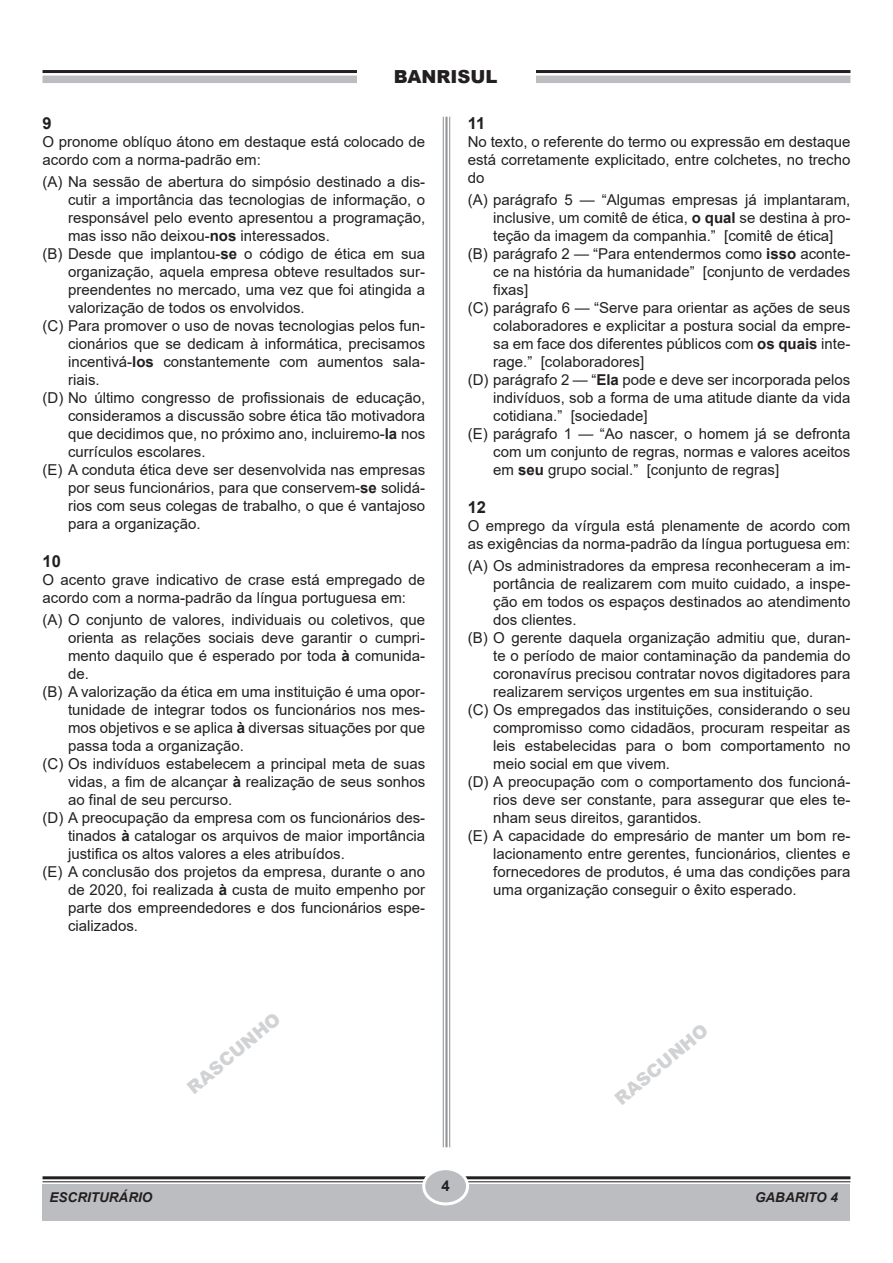
<style>
.page{position:relative;width:893px;height:1263px;background:#fff}
.page>*{position:absolute;margin:0;border:0;box-sizing:border-box;transform-origin:0 0}
.RASCUNHO_PEQUENO{font:900 18px "Arial";color:#d1d2d4}
.t1{font:900 18px "Arial";color:#231f20}
.NÚMERO{font:700 16.5px "Arial";color:#231f20}
.OPÇÕES{font:15px/18px "Arial";color:#231f20;text-align:justify}
.OPÇÃO_A{font:15px/18px "Arial";color:#231f20;text-align:justify}
.TEXTO{font:15px/18px "Arial";color:#231f20}
.t2{font:700 15px "Arial";color:#231f20}
.t3{font:italic 700 13.5px "Arial";color:#231f20}
.s1{font-weight:700}
</style>
<div class="page">
<hr style="left:43px;top:1176px;width:807px;height:3px;background:#231f20">
<hr style="left:43px;top:1181px;width:807px;height:1px;background:#231f20">
<div style="left:43px;top:1184px;width:807px;height:36px;background:#bcbdc0"></div>
<div style="left:424px;top:1169px;width:43px;height:35px;background:#bcbdc0;border-radius:50%"></div>
<div style="left:422px;top:1167px;width:47px;height:38px;border:3px solid #fff;border-radius:50%"></div>
<hr style="left:449px;top:117px;width:1px;height:1030px;background:#939598">
<hr style="left:445px;top:117px;width:3px;height:1030px;background:#939598">
<hr style="left:443px;top:117px;width:1px;height:1030px;background:#939598">
<hr style="left:43px;top:70px;width:807px;height:3px;background:#231f20">
<div style="left:43px;top:76px;width:807px;height:7px;background:#bcbdc0"></div>
<div style="left:357px;top:43px;width:178px;height:60px;background:#fff"></div>
<p class="t1" style="left:394px;top:63px;width:105px">BANRISUL</p>
<p class="NÚMERO" style="left:43px;top:111px;width:11px">9</p>
<p class="TEXTO" style="left:43px;top:132px;width:384px">O pronome oblíquo átono em destaque está colocado de acordo com a norma-padrão em:</p>
<p class="OPÇÕES" style="left:68px;top:173px;width:359px;text-indent:-26px">(A) Na sessão de abertura do simpósio destinado a dis&shy;cutir a importância das tecnologias de informação, o responsável pelo evento apresentou a programação, mas isso não deixou-<span class="s1">nos</span> interessados.</p>
<p class="OPÇÕES" style="left:68px;top:245px;width:359px;text-indent:-26px">(B) Desde que implantou-<span class="s1">se</span> o código de ética em sua organização, aquela empresa obteve resultados sur&shy;preendentes no mercado, uma vez que foi atingida a valorização de todos os envolvidos.</p>
<p class="OPÇÕES" style="left:68px;top:317px;width:359px;text-indent:-26px">(C) Para promover o uso de novas tecnologias pelos fun&shy;cionários que se dedicam à informática, precisamos incentivá-<span class="s1">los</span> constantemente com aumentos sala&shy;riais.</p>
<p class="OPÇÃO_A" style="left:68px;top:389px;width:359px;text-indent:-26px">(D) No último congresso de profissionais de educação, consideramos a discussão sobre ética tão motivadora que decidimos que, no próximo ano, incluiremo-<span class="s1">la</span> nos currículos escolares.</p>
<p class="OPÇÃO_A" style="left:68px;top:461px;width:359px;text-indent:-26px">(E) A conduta ética deve ser desenvolvida nas empresas por seus funcionários, para que conservem-<span class="s1">se</span> solidá&shy;rios com seus colegas de trabalho, o que é vantajoso para a organização.</p>
<p class="NÚMERO" style="left:43px;top:549px;width:20px">10</p>
<p class="TEXTO" style="left:43px;top:570px;width:384px">O acento grave indicativo de crase está empregado de acordo com a norma-padrão da língua portuguesa em:</p>
<p class="OPÇÕES" style="left:68px;top:611px;width:359px;text-indent:-26px">(A) O conjunto de valores, individuais ou coletivos, que orienta as relações sociais deve garantir o cumpri&shy;mento daquilo que é esperado por toda <span class="s1">à</span> comunida&shy;de.</p>
<p class="OPÇÕES" style="left:68px;top:683px;width:359px;text-indent:-26px">(B) A valorização da ética em uma instituição é uma opor&shy;tunidade de integrar todos os funcionários nos mes&shy;mos objetivos e se aplica <span class="s1">à</span> diversas situações por que passa toda a organização.</p>
<p class="OPÇÕES" style="left:68px;top:755px;width:359px;text-indent:-26px">(C) Os indivíduos estabelecem a principal meta de suas vidas, a fim de alcançar <span class="s1">à</span> realização de seus sonhos ao final de seu percurso.</p>
<p class="OPÇÕES" style="left:68px;top:809px;width:359px;text-indent:-26px">(D) A preocupação da empresa com os funcionários des&shy;tinados <span class="s1">à</span> catalogar os arquivos de maior importância justifica os altos valores a eles atribuídos.</p>
<p class="OPÇÃO_A" style="left:68px;top:863px;width:359px;text-indent:-26px">(E) A conclusão dos projetos da empresa, durante o ano de 2020, foi realizada <span class="s1">à</span> custa de muito empenho por parte dos empreendedores e dos funcionários espe&shy;cializados.</p>
<p class="NÚMERO" style="left:468px;top:111px;width:19px">11</p>
<p class="TEXTO" style="left:468px;top:132px;width:384px;text-align:justify">No texto, o referente do termo ou expressão em destaque está corretamente explicitado, entre colchetes, no trecho do</p>
<p class="OPÇÕES" style="left:493px;top:191px;width:359px;text-indent:-26px">(A) parágrafo 5 — “Algumas empresas já implantaram, inclusive, um comitê de ética, <span class="s1">o qual</span> se destina à pro&shy;teção da imagem da companhia.” [comitê de ética]</p>
<p class="OPÇÕES" style="left:493px;top:245px;width:359px;text-indent:-26px">(B) parágrafo 2 — “Para entendermos como <span class="s1">isso</span> aconte&shy;ce na história da humanidade” [conjunto de verdades fixas]</p>
<p class="OPÇÕES" style="left:493px;top:299px;width:359px;text-indent:-26px">(C) parágrafo 6 — “Serve para orientar as ações de seus colaboradores e explicitar a postura social da empre&shy;sa em face dos diferentes públicos com <span class="s1">os quais</span> inte&shy;rage.” [colaboradores]</p>
<p class="OPÇÕES" style="left:493px;top:371px;width:359px;text-indent:-26px">(D) parágrafo 2 — “<span class="s1">Ela</span> pode e deve ser incorporada pelos indivíduos, sob a forma de uma atitude diante da vida cotidiana.” [sociedade]</p>
<p class="OPÇÃO_A" style="left:493px;top:425px;width:359px;text-indent:-26px">(E) parágrafo 1 — “Ao nascer, o homem já se defronta com um conjunto de regras, normas e valores aceitos em <span class="s1">seu</span> grupo social.” [conjunto de regras]</p>
<p class="NÚMERO" style="left:468px;top:495px;width:20px">12</p>
<p class="TEXTO" style="left:468px;top:516px;width:384px">O emprego da vírgula está plenamente de acordo com as exigências da norma-padrão da língua portuguesa em:</p>
<p class="OPÇÕES" style="left:493px;top:557px;width:359px;text-indent:-26px">(A) Os administradores da empresa reconheceram a im&shy;portância de realizarem com muito cuidado, a inspe&shy;ção em todos os espaços destinados ao atendimento dos clientes.</p>
<p class="OPÇÕES" style="left:493px;top:629px;width:359px;text-indent:-26px">(B) O gerente daquela organização admitiu que, duran&shy;te o período de maior contaminação da pandemia do coronavírus precisou contratar novos digitadores para realizarem serviços urgentes em sua instituição.</p>
<p class="OPÇÕES" style="left:493px;top:701px;width:359px;text-indent:-26px">(C) Os empregados das instituições, considerando o seu compromisso como cidadãos, procuram respeitar as leis estabelecidas para o bom comportamento no meio social em que vivem.</p>
<p class="OPÇÕES" style="left:493px;top:773px;width:359px;text-indent:-26px">(D) A preocupação com o comportamento dos funcioná&shy;rios deve ser constante, para assegurar que eles te&shy;nham seus direitos, garantidos.</p>
<p class="OPÇÃO_A" style="left:493px;top:827px;width:359px;text-indent:-26px">(E) A capacidade do empresário de manter um bom re&shy;lacionamento entre gerentes, funcionários, clientes e fornecedores de produtos, é uma das condições para uma organização conseguir o êxito esperado.</p>
<p class="t3" style="left:50px;top:1188px;width:104px">ESCRITURÁRIO</p>
<p class="RASCUNHO_PEQUENO" style="left:181px;top:1080px;width:116px;rotate:-40deg">RASCUNHO</p>
<p class="RASCUNHO_PEQUENO" style="left:609px;top:1091px;width:116px;rotate:-40deg">RASCUNHO</p>
<p class="t2" style="left:441px;top:1175px;width:10px">4</p>
<p class="t3" style="left:755px;top:1188px;width:85px">GABARITO 4</p>
</div>
